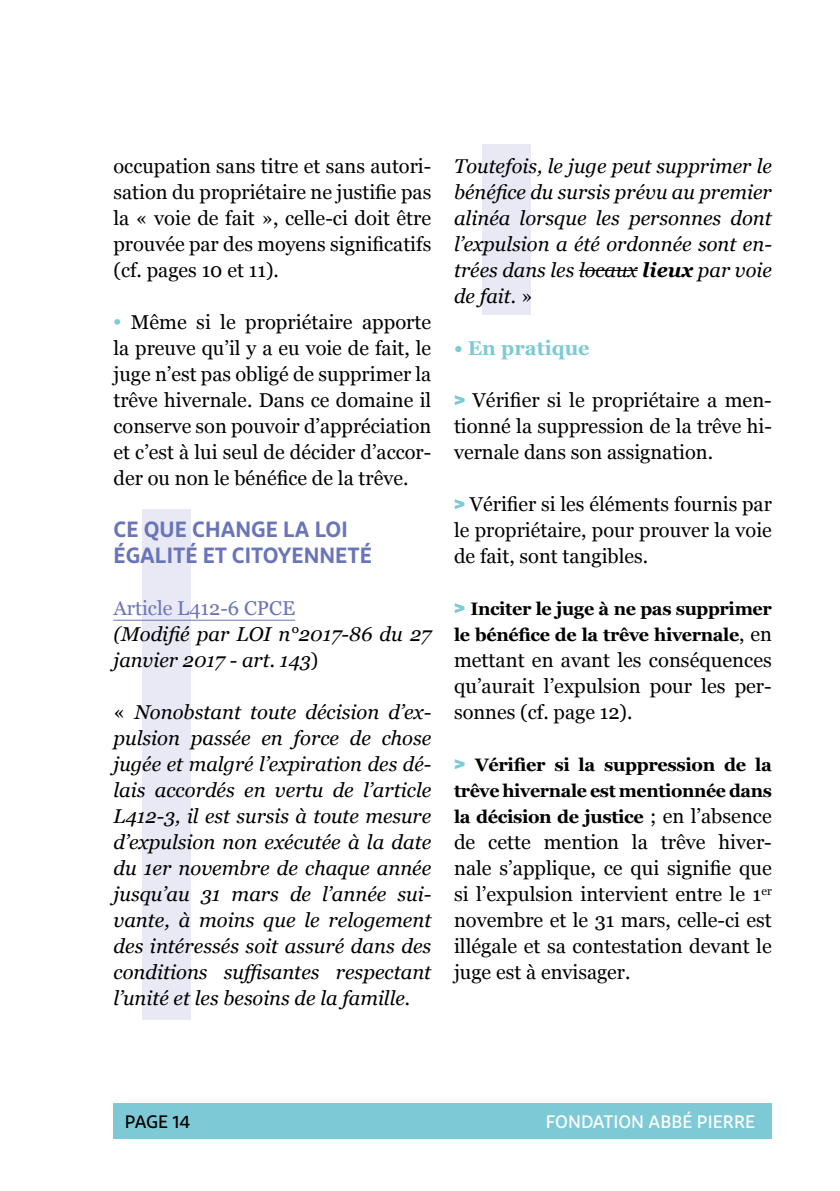
<style>
.page{position:relative;width:840px;height:1191px;background:#fff}
.page>*{position:absolute;margin:0;border:0;box-sizing:border-box;transform-origin:0 0}
.t1{font:600 22px/26px "Diodrum";color:#6a75b7}
.t2{font:20px/26px "Georgia";color:#000;text-align:justify}
.t3{font:italic 20px/26px "Georgia";color:#000;text-align:justify}
.t4{font:20px "Georgia";color:#6a75b7}
.t5{font:700 20px "Georgia";color:#7dcad6}
.t6{font:700 18px/26px "Georgia";letter-spacing:-.02em;color:#000}
.t7{font:500 18px "Diodrum";color:#fff}
.t8{font:500 18px "Diodrum";letter-spacing:-.01em;color:#000}
.s1{font-family:"Diodrum";font-weight:700;color:#7dcad6}
.s2{font-style:normal}
.s3{font-weight:700}
.s4{font-family:"Diodrum";font-size:20px;color:#7dcad6}
.s5{font-weight:400;font-size:20px}
</style>
<div class="page">
<div style="left:113px;top:1103px;width:658px;height:36px;background:#7dcad6"></div>
<div style="left:142px;top:509px;width:48px;height:510px;background:#e9e9f5"></div>
<div style="left:482px;top:144px;width:48px;height:171px;background:#e9e9f5"></div>
<hr style="left:113px;top:619px;width:182px;height:1px;background:#6a75b7">
<hr style="left:578px;top:270px;width:59px;height:1px;background:#000">
<p class="t2" style="left:113px;top:152px;width:319px">occupation sans titre et sans autori&shy;sation du propriétaire ne justifie pas la « voie de fait », celle-ci doit être prouvée par des moyens significatifs (cf. pages 10 et 11).</p>
<p class="t2" style="left:113px;top:308px;width:319px"><span class="s1">•</span> Même si le propriétaire apporte la preuve qu’il y a eu voie de fait, le juge n’est pas obligé de supprimer la trêve hivernale. Dans ce domaine il conserve son pouvoir d’appréciation et c’est à lui seul de décider d’accor&shy;der ou non le bénéfice de la trêve.</p>
<p class="t1" style="left:113px;top:516px;width:260px">CE QUE CHANGE LA LOI<br>ÉGALITÉ ET CITOYENNETÉ</p>
<p class="t4" style="left:113px;top:593px;width:183px">Article L412-6 CPCE</p>
<p class="t3" style="left:113px;top:620px;width:319px">(Modifié par LOI n°2017-86 du 27 janvier 2017 - art. 143<span class="s2">)</span></p>
<p class="t3" style="left:113px;top:698px;width:319px"><span class="s2">«</span> Nonobstant toute décision d’ex&shy;pulsion passée en force de chose jugée et malgré l’expiration des dé&shy;lais accordés en vertu de l’article L412-3, il est sursis à toute mesure d’expulsion non exécutée à la date du 1er novembre de chaque année jusqu’au 31 mars de l’année sui&shy;vante, à moins que le relogement des intéressés soit assuré dans des conditions suffisantes respectant l’unité et les besoins de la famille.</p>
<p class="t3" style="left:454px;top:152px;width:319px">Toutefois, le juge peut supprimer le bénéfice du sursis prévu au premier alinéa lorsque les personnes dont l’expulsion a été ordonnée sont en&shy;trées dans les locaux <span class="s3">lieux</span> par voie de fait. <span class="s2">»</span></p>
<p class="t5" style="left:454px;top:333px;width:137px">• En pratique</p>
<p class="t2" style="left:454px;top:386px;width:319px"><span class="s1">&gt;</span> Vérifier si le propriétaire a men&shy;tionné la suppression de la trêve hi&shy;vernale dans son assignation.</p>
<p class="t2" style="left:454px;top:490px;width:319px"><span class="s1">&gt;</span> Vérifier si les éléments fournis par le propriétaire, pour prouver la voie de fait, sont tangibles.</p>
<p class="t6" style="left:454px;top:595px;width:319px"><span class="s4">&gt;</span> Inciter le juge à ne pas supprimer le bénéfice de la trêve hivernale<span class="s5">, en</span></p>
<p class="t2" style="left:454px;top:646px;width:319px">mettant en avant les conséquences qu’aurait l’expulsion pour les per&shy;sonnes (cf. page 12).</p>
<p class="t6" style="left:454px;top:751px;width:319px;text-align:justify"><span class="s4">&gt;</span> Vérifier si la suppression de la trêve hivernale est mentionnée dans la décision de justice <span class="s5">; en l’absence</span></p>
<p class="t2" style="left:454px;top:828px;width:319px">de cette mention la trêve hiver&shy;nale s’applique, ce qui signifie que si l’expulsion intervient entre le 1<sup>er </sup>novembre et le 31 mars, celle-ci est illégale et sa contestation devant le juge est à envisager.</p>
<p class="t8" style="left:125px;top:1110px;width:67px">PAGE 14</p>
<p class="t7" style="left:545px;top:1110px;width:210px">FONDATION ABBÉ PIERRE</p>
</div>
